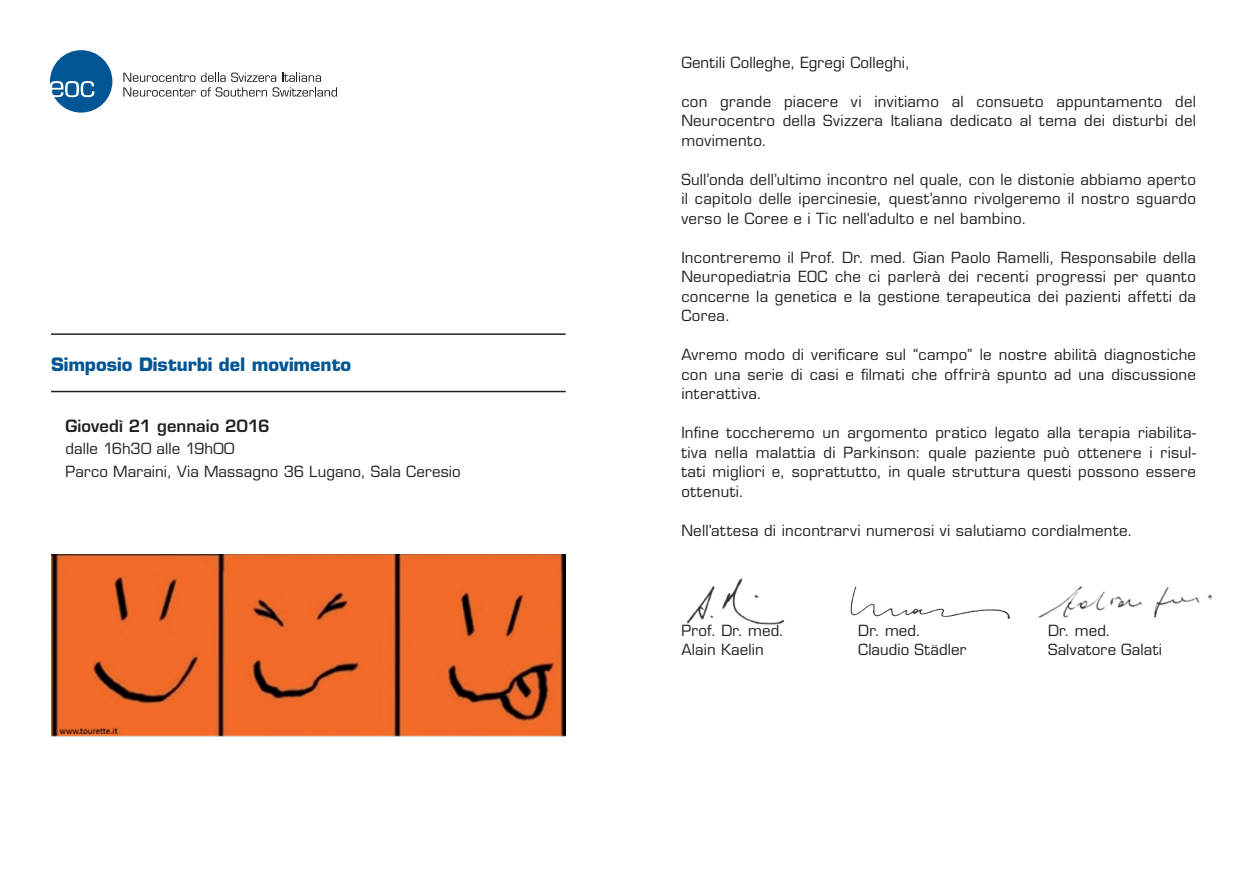
<style>
.page{position:relative;width:1259px;height:893px;background:#fff}
.page>*{position:absolute;margin:0;border:0;box-sizing:border-box;transform-origin:0 0}
.t1{font:700 18px "Eurostile LT Std";color:#005595}
.t2{font:600 16.5px "Eurostile LT Std";color:#231f20}
.t3{font:15px/19.5px "Eurostile LT Std";letter-spacing:.02em;color:#231f20;text-align:justify}
</style>
<div class="page">
<svg style="left:50px;top:50px;width:62px;height:63px"></svg>
<svg style="left:123px;top:73px;width:214px;height:24px"></svg>
<hr style="left:51px;top:333px;width:515px;height:2px;background:#231f20">
<hr style="left:51px;top:391px;width:515px;height:1px;background:#231f20">
<img style="left:51px;top:554px;width:515px;height:183px">
<img style="left:850px;top:586px;width:160px;height:33px">
<img style="left:686px;top:578px;width:99px;height:47px">
<img style="left:1038px;top:586px;width:174px;height:31px">
<p class="t1" style="left:51px;top:353px;width:302px">Simposio Disturbi del movimento</p>
<p class="t2" style="left:65px;top:415px;width:206px">Giovedì 21 gennaio 2016</p>
<p class="t3" style="left:65px;top:438px;width:397px;line-height:22.5px">dalle 16h30 alle 19h00<br>Parco Maraini, Via Massagno 36 Lugano, Sala Ceresio</p>
<p class="t3" style="left:681px;top:53px;width:230px">Gentili Colleghe, Egregi Colleghi,</p>
<p class="t3" style="left:681px;top:92px;width:516px">con grande piacere vi invitiamo al consueto appuntamento del Neurocentro della Svizzera Italiana dedicato al tema dei disturbi del movimento.</p>
<p class="t3" style="left:681px;top:170px;width:516px">Sull’onda dell’ultimo incontro nel quale, con le distonie abbiamo aperto il capitolo delle ipercinesie, quest’anno rivolgeremo il nostro sguardo verso le Coree e i Tic nell’adulto e nel bambino.</p>
<p class="t3" style="left:681px;top:248px;width:516px">Incontreremo il Prof. Dr. med. Gian Paolo Ramelli, Responsabile della Neuropediatria EOC che ci parlerà dei recenti progressi per quanto concerne la genetica e la gestione terapeutica dei pazienti affetti da Corea.</p>
<p class="t3" style="left:681px;top:345px;width:516px">Avremo modo di verificare sul “campo” le nostre abilità diagnostiche con una serie di casi e filmati che offrirà spunto ad una discussione interattiva.</p>
<p class="t3" style="left:681px;top:423px;width:516px">Infine toccheremo un argomento pratico legato alla terapia riabilita&shy;tiva nella malattia di Parkinson: quale paziente può ottenere i risul&shy;tati migliori e, soprattutto, in quale struttura questi possono essere ottenuti.</p>
<p class="t3" style="left:681px;top:521px;width:453px">Nell’attesa di incontrarvi numerosi vi salutiamo cordialmente.</p>
<p class="t3" style="left:681px;top:621px;width:104px">Prof. Dr. med.<br>Alain Kaelin</p>
<p class="t3" style="left:858px;top:621px;width:110px">Dr. med.<br>Claudio Städler</p>
<p class="t3" style="left:1048px;top:621px;width:115px">Dr. med.<br>Salvatore Galati</p>
</div>
